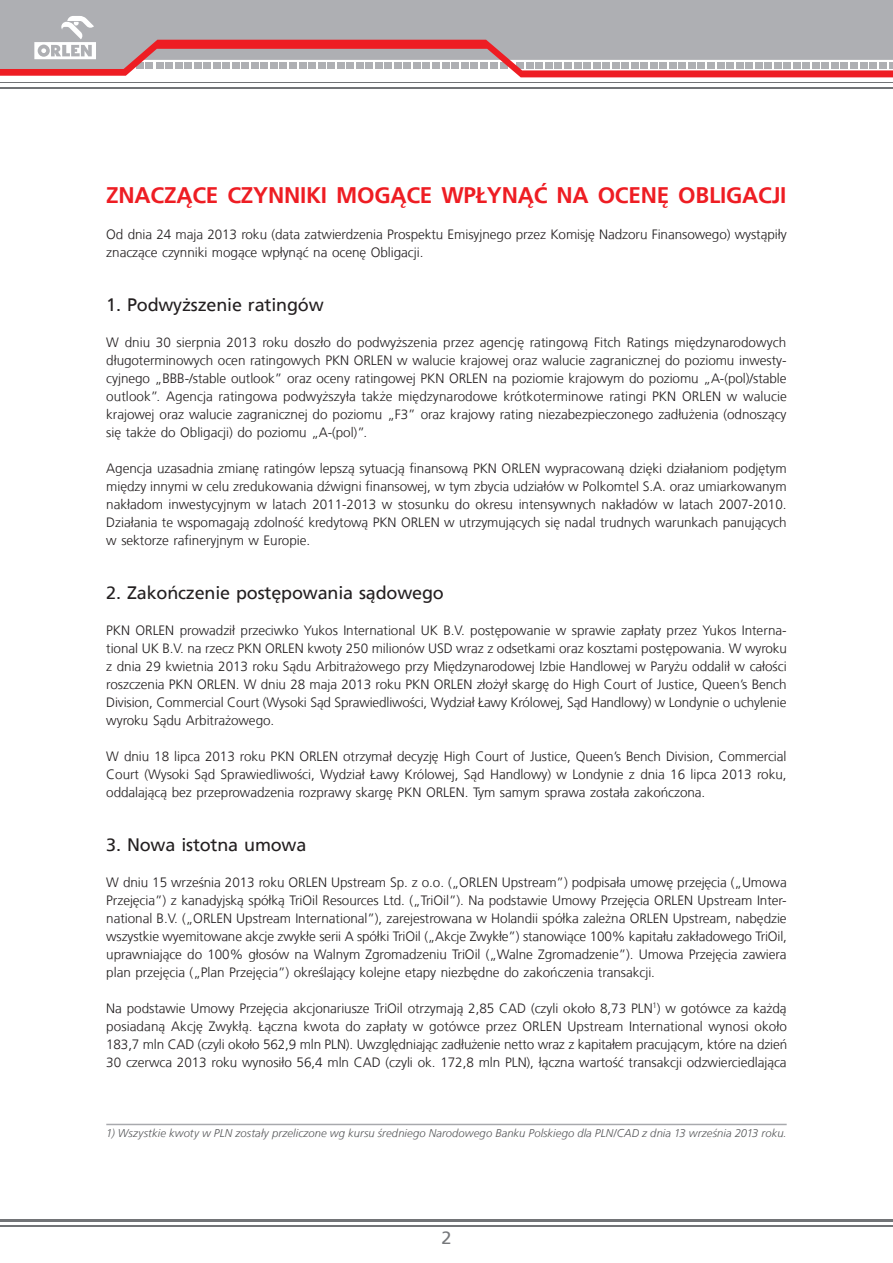
<style>
.page{position:relative;width:893px;height:1263px;background:#fff}
.page>*{position:absolute;margin:0;border:0;box-sizing:border-box;transform-origin:0 0}
.Rozdzial{font:700 22.5px "Frutiger CE";letter-spacing:-.01em;color:#ee1d23}
.Tytul_1_odstep{font:18px "Frutiger CE";letter-spacing:-.01em;color:#231f20}
.numer_strony{font:18px "Frutiger CE";color:#76787b}
.tekst_1{font:300 13.5px/18px "Frutiger CE";letter-spacing:-.005em;color:#231f20;text-align:justify}
.przypis{font:italic 300 11.25px "Frutiger CE";letter-spacing:.01em;color:#57585a}
</style>
<div class="page">
<hr style="left:0;top:1225px;width:893px;height:1px;background:#727477">
<hr style="left:0;top:1219px;width:893px;height:2px;background:#727477">
<div style="left:0;top:0;width:893px;height:16px;background:#aeafb3"></div>
<hr style="left:0;top:87px;width:893px;height:2px;background:#727477">
<svg style="left:0;top:16px;width:893px;height:67px"></svg>
<hr style="left:106px;top:1124px;width:681px;height:1px;background:#a8a9ad">
<p class="Rozdzial" style="left:106px;top:182px;width:682px">ZNACZĄCE CZYNNIKI MOGĄCE WPŁYNĄĆ NA OCENĘ OBLIGACJI</p>
<p class="tekst_1" style="left:106px;top:225px;width:682px">Od dnia 24 maja 2013 roku (data zatwierdzenia Prospektu Emisyjnego przez Komisję Nadzoru Finansowego) wystąpiły znaczące czynniki mogące wpłynąć na ocenę Obligacji.</p>
<p class="Tytul_1_odstep" style="left:106px;top:294px;width:219px">1. Podwyższenie ratingów</p>
<p class="tekst_1" style="left:106px;top:333px;width:682px">W dniu 30 sierpnia 2013 roku doszło do podwyższenia przez agencję ratingową Fitch Ratings międzynarodowych długoterminowych ocen ratingowych PKN ORLEN w walucie krajowej oraz walucie zagranicznej do poziomu inwesty&shy;cyjnego „BBB-/stable outlook” oraz oceny ratingowej PKN ORLEN na poziomie krajowym do poziomu „A-(pol)/stable outlook”. Agencja ratingowa podwyższyła także międzynarodowe krótkoterminowe ratingi PKN ORLEN w walucie krajowej oraz walucie zagranicznej do poziomu „F3” oraz krajowy rating niezabezpieczonego zadłużenia (odnoszący się także do Obligacji) do poziomu „A-(pol)”.</p>
<p class="tekst_1" style="left:106px;top:459px;width:682px">Agencja uzasadnia zmianę ratingów lepszą sytuacją finansową PKN ORLEN wypracowaną dzięki działaniom podjętym między innymi w celu zredukowania dźwigni finansowej, w tym zbycia udziałów w Polkomtel S.A. oraz umiarkowanym nakładom inwestycyjnym w latach 2011-2013 w stosunku do okresu intensywnych nakładów w latach 2007-2010.<br>Działania te wspomagają zdolność kredytową PKN ORLEN w utrzymujących się nadal trudnych warunkach panujących w sektorze rafineryjnym w Europie.</p>
<p class="Tytul_1_odstep" style="left:106px;top:582px;width:339px">2. Zakończenie postępowania sądowego</p>
<p class="tekst_1" style="left:106px;top:621px;width:682px;text-align:left">PKN ORLEN prowadził przeciwko Yukos International UK B.V. postępowanie w sprawie zapłaty przez Yukos Interna&shy;tional UK B.V. na rzecz PKN ORLEN kwoty 250 milionów USD wraz z odsetkami oraz kosztami postępowania. W wyroku z dnia 29 kwietnia 2013 roku Sądu Arbitrażowego przy Międzynarodowej Izbie Handlowej w Paryżu oddalił w całości roszczenia PKN ORLEN. W dniu 28 maja 2013 roku PKN ORLEN złożył skargę do High Court of Justice, Queen’s Bench Division, Commercial Court (Wysoki Sąd Sprawiedliwości, Wydział Ławy Królowej, Sąd Handlowy) w Londynie o uchylenie wyroku Sądu Arbitrażowego.</p>
<p class="tekst_1" style="left:106px;top:747px;width:682px">W dniu 18 lipca 2013 roku PKN ORLEN otrzymał decyzję High Court of Justice, Queen’s Bench Division, Commercial Court (Wysoki Sąd Sprawiedliwości, Wydział Ławy Królowej, Sąd Handlowy) w Londynie z dnia 16 lipca 2013 roku, oddalającą bez przeprowadzenia rozprawy skargę PKN ORLEN. Tym samym sprawa została zakończona.</p>
<p class="Tytul_1_odstep" style="left:106px;top:834px;width:202px">3. Nowa istotna umowa</p>
<p class="tekst_1" style="left:106px;top:873px;width:682px">W dniu 15 września 2013 roku ORLEN Upstream Sp. z o.o. („ORLEN Upstream”) podpisała umowę przejęcia („Umowa Przejęcia”) z kanadyjską spółką TriOil Resources Ltd. („TriOil”). Na podstawie Umowy Przejęcia ORLEN Upstream Inter&shy;national B.V. („ORLEN Upstream International”), zarejestrowana w Holandii spółka zależna ORLEN Upstream, nabędzie wszystkie wyemitowane akcje zwykłe serii A spółki TriOil („Akcje Zwykłe”) stanowiące 100% kapitału zakładowego TriOil, uprawniające do 100% głosów na Walnym Zgromadzeniu TriOil („Walne Zgromadzenie”). Umowa Przejęcia zawiera plan przejęcia („Plan Przejęcia”) określający kolejne etapy niezbędne do zakończenia transakcji.</p>
<p class="tekst_1" style="left:106px;top:999px;width:682px">Na podstawie Umowy Przejęcia akcjonariusze TriOil otrzymają 2,85 CAD (czyli około 8,73 PLN<sup>1</sup>) w gotówce za każdą posiadaną Akcję Zwykłą. Łączna kwota do zapłaty w gotówce przez ORLEN Upstream International wynosi około 183,7 mln CAD (czyli około 562,9 mln PLN). Uwzględniając zadłużenie netto wraz z kapitałem pracującym, które na dzień 30 czerwca 2013 roku wynosiło 56,4 mln CAD (czyli ok. 172,8 mln PLN), łączna wartość transakcji odzwierciedlająca</p>
<p class="przypis" style="left:106px;top:1126px;width:682px">1) Wszystkie kwoty w PLN zostały przeliczone wg kursu średniego Narodowego Banku Polskiego dla PLN/CAD z dnia 13 września 2013 roku.</p>
<p class="numer_strony" style="left:441px;top:1227px;width:12px">2</p>
</div>
